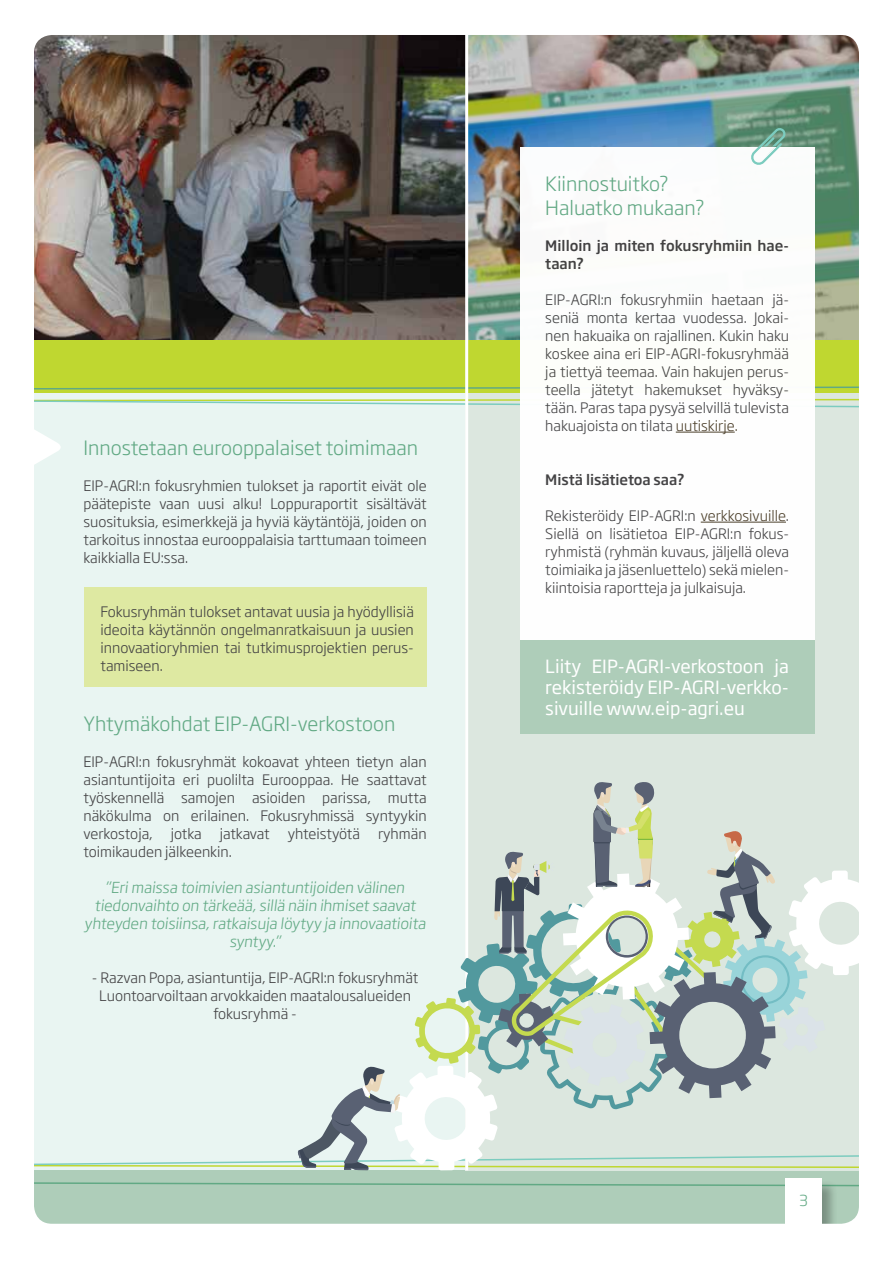
<style>
.page{position:relative;width:893px;height:1263px;background:#fff}
.page>*{position:absolute;margin:0;border:0;box-sizing:border-box;transform-origin:0 0}
.t1{font:300 19.5px/23.4px "Soho Gothic Pro";color:#61a984}
.t2{font:18px/21px "Soho Gothic Std";color:#fff;text-align:justify}
.t3{font:300 15px/18px "Soho Gothic Std";color:#61a984;text-align:center}
.t4{font:300 15px "Soho Gothic Pro";color:#61a984}
.t5{font:300 14.25px/18px "Soho Gothic Pro";color:#414042;text-align:justify}
.t6{font:500 14.25px/18px "Soho Gothic Std";color:#414042}
.t7{font:300 14.25px "Soho Gothic Pro";letter-spacing:-.02em;color:#414042}
.s1{color:#4a3d28}
</style>
<div class="page">
<img style="left:34px;top:35px;width:825px;height:1189px">
<h1 class="t1" style="left:83px;top:435px;width:336px">Innostetaan eurooppalaiset toimimaan</h1>
<p class="t5" style="left:83px;top:476px;width:345px">EIP-AGRI:n fokusryhmien tulokset ja raportit eivät ole päätepiste vaan uusi alku! Loppuraportit sisältävät suosituksia, esimerkkejä ja hyviä käytäntöjä, joiden on tarkoitus innostaa eurooppalaisia tarttumaan toimeen kaikkialla EU:ssa.</p>
<p class="t5" style="left:100px;top:602px;width:315px">Fokusryhmän tulokset antavat uusia ja hyödyllisiä ideoita käytännön ongelmanratkaisuun ja uusien innovaatioryhmien tai tutkimusprojektien perus&shy;tamiseen.</p>
<h1 class="t1" style="left:83px;top:711px;width:313px">Yhtymäkohdat EIP-AGRI-verkostoon</h1>
<p class="t5" style="left:83px;top:752px;width:345px">EIP-AGRI:n fokusryhmät kokoavat yhteen tietyn alan asiantuntijoita eri puolilta Eurooppaa. He saattavat työskennellä samojen asioiden parissa, mutta näkökulma on erilainen. Fokusryhmissä syntyykin verkostoja,</p>
<p class="t5" style="left:171px;top:824px;width:33px">jotka</p>
<p class="t7" style="left:220px;top:822px;width:52px">jatkavat</p>
<p class="t5" style="left:288px;top:824px;width:74px">yhteistyötä</p>
<p class="t5" style="left:378px;top:824px;width:50px">ryhmän</p>
<p class="t5" style="left:83px;top:842px;width:150px">toimikauden jälkeenkin.</p>
<p class="t3" style="left:84px;top:878px;width:346px">”Erimaissa toimivien asiantuntijoiden välinen tiedonvaihto on tärkeää,sillä näin ihmiset saavat yhteyden toisiinsa,ratkaisuja löytyy ja innovaatioita syntyy.”</p>
<p class="t5" style="left:92px;top:968px;width:328px;text-align:center">- Razvan Popa, asiantuntija, EIP-AGRI:n fokusryhmät<br>Luontoarvoiltaan arvokkaiden maatalousalueiden fokusryhmä -</p>
<h1 class="t1" style="left:545px;top:171px;width:161px">Kiinnostuitko?<br>Haluatko mukaan?</h1>
<p class="t6" style="left:545px;top:237px;width:245px">Milloin ja miten fokusryhmiin hae&shy;taan?</p>
<p class="t5" style="left:545px;top:290px;width:245px">EIP-AGRI:n fokusryhmiin haetaan jä&shy;seniä monta kertaa vuodessa. Jokai&shy;nen hakuaika on rajallinen. Kukin haku koskee aina eri EIP-AGRI-fokusryhmää ja tiettyä teemaa. Vain hakujen perus&shy;teella jätetyt hakemukset hyväksy&shy;tään. Paras tapa pysyä selvillä tulevista hakuajoista on tilata <span class="s1">uutiskirje.</span></p>
<p class="t6" style="left:545px;top:470px;width:141px">Mistä lisätietoa saa?</p>
<p class="t5" style="left:545px;top:505px;width:245px">Rekisteröidy EIP-AGRI:n <span class="s1">verkkosivuille</span>.<br>Siellä on lisätietoa EIP-AGRI:n fokus&shy;ryhmistä (ryhmän kuvaus, jäljellä oleva toimiaika ja jäsenluettelo) sekä mielen&shy;kiintoisia raportteja ja julkaisuja.</p>
<p class="t2" style="left:545px;top:656px;width:245px">Liity EIP-AGRI-verkostoon ja rekisteröidy EIP-AGRI-verkko&shy;sivuille www.eip-agri.eu</p>
<p class="t4" style="left:799px;top:1188px;width:10px">3</p>
</div>
